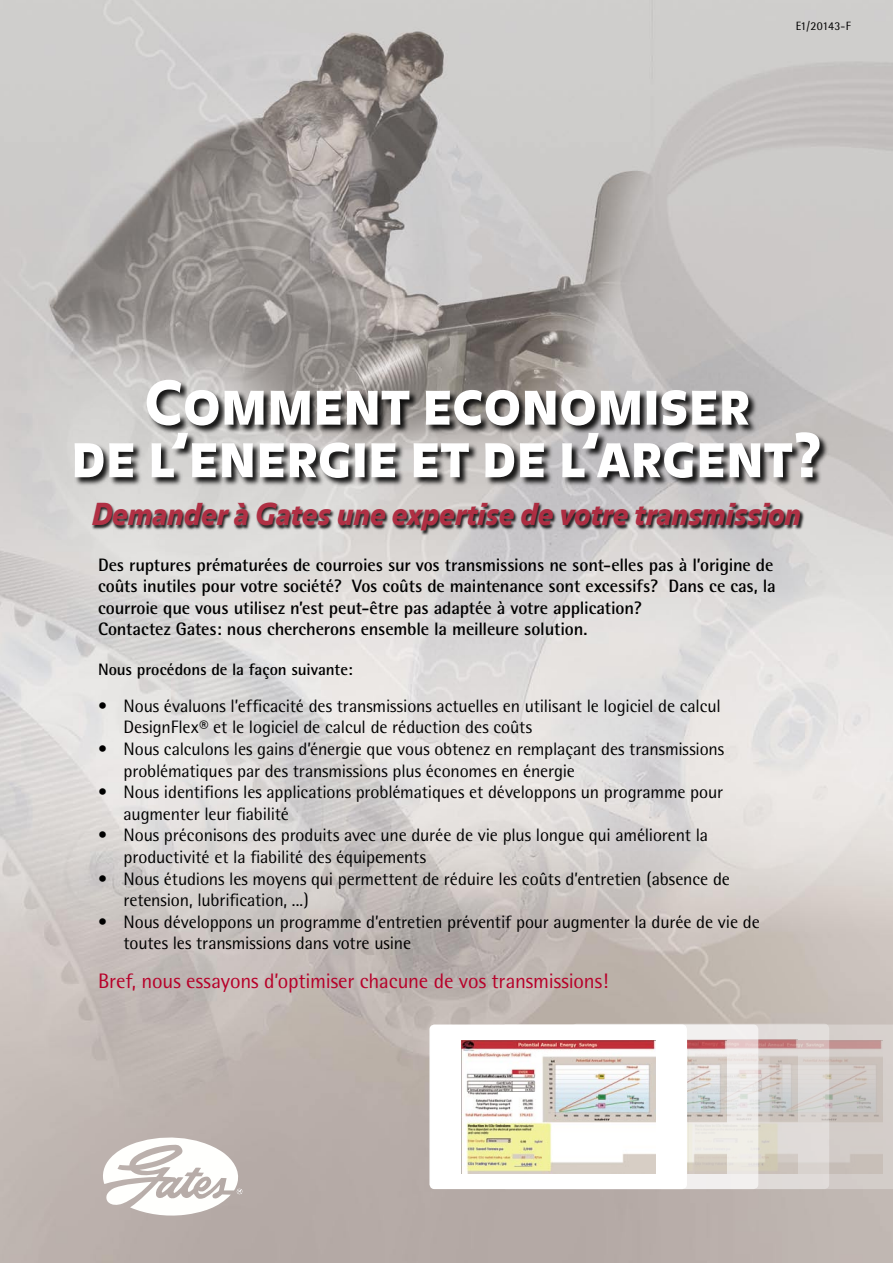
<style>
.page{position:relative;width:893px;height:1263px;background:#fff}
.page>*{position:absolute;margin:0;border:0;box-sizing:border-box;transform-origin:0 0}
.t1{font:60px/52.5px "Balance Black Caps";letter-spacing:.005em;color:#fff;text-align:center}
.t2{font:italic 900 30px "Balance";color:#a9122a}
.t3{font:21px "Rotis Semi Sans";letter-spacing:-.005em;color:#b70029}
.t4{font:18px/21.6px "Rotis Semi Sans";letter-spacing:-.01em;color:#000}
.t5{font:700 18px/21.6px "Rotis Semi Sans";letter-spacing:-.01em;color:#000}
.t6{font:700 16.5px "Rotis Semi Sans";letter-spacing:-.005em;color:#000}
.t7{font:12px "Rotis Semi Sans";letter-spacing:-.015em;color:#000}
</style>
<div class="page">
<img style="left:0;top:0;width:893px;height:1263px">
<svg style="left:827px;top:1024px;width:66px;height:165px"></svg>
<div style="left:73px;top:379px;width:756px;height:109px;background:#000;opacity:.9"></div>
<svg style="left:91px;top:502px;width:715px;height:34px"></svg>
<svg style="left:101px;top:1133px;width:142px;height:84px"></svg>
<svg style="left:572px;top:1024px;width:256px;height:164px;fill:#dfdbd9"></svg>
<img style="left:758px;top:1040px;width:40px;height:133px">
<div style="left:572px;top:1024px;width:257px;height:165px;border:2px solid #fff;border-radius:4px"></div>
<svg style="left:502px;top:1025px;width:256px;height:163px;fill:#f0eee9"></svg>
<img style="left:687px;top:1040px;width:40px;height:133px">
<div style="left:501px;top:1024px;width:257px;height:165px;border:2px solid #fff;border-radius:4px"></div>
<div style="left:430px;top:1025px;width:256px;height:163px;background:#fff;border-radius:4px"></div>
<img style="left:461px;top:1040px;width:194px;height:133px">
<div style="left:429px;top:1024px;width:258px;height:165px;border:2px solid #fff;border-radius:4px"></div>
<p class="t7" style="left:796px;top:19px;width:57px">E1/20143-F</p>
<h1 class="t1" style="left:71px;top:381px;width:752px">Comment economiser<br>de l’energie et de l’argent?</h1>
<h2 class="t2" style="left:92px;top:497px;width:711px">Demander à Gates une expertise de votre transmission</h2>
<p class="t5" style="left:98px;top:553px;width:679px">Des ruptures prématurées de courroies sur vos transmissions ne sont-elles pas à l’origine de coûts inutiles pour votre société? Vos coûts de maintenance sont excessifs? Dans ce cas, la courroie que vous utilisez n’est peut-être pas adaptée à votre application?<br>Contactez Gates: nous chercherons ensemble la meilleure solution.</p>
<p class="t6" style="left:98px;top:659px;width:256px">Nous procédons de la façon suivante:</p>
<p class="t4" style="left:124px;top:695px;width:599px;text-indent:-26px">• Nous évaluons l’efficacité des transmissions actuelles en utilisant le logiciel de calcul<br>DesignFlex® et le logiciel de calcul de réduction des coûts</p>
<p class="t4" style="left:124px;top:738px;width:602px;text-indent:-26px">• Nous calculons les gains d’énergie que vous obtenez en remplaçant des transmissions problématiques par des transmissions plus économes en énergie</p>
<p class="t4" style="left:124px;top:781px;width:601px;text-indent:-26px">• Nous identifions les applications problématiques et développons un programme pour augmenter leur fiabilité</p>
<p class="t4" style="left:124px;top:824px;width:586px;text-indent:-26px">• Nous préconisons des produits avec une durée de vie plus longue qui améliorent la productivité et la fiabilité des équipements</p>
<p class="t4" style="left:124px;top:867px;width:608px;text-indent:-26px">• Nous étudions les moyens qui permettent de réduire les coûts d’entretien (absence de retension, lubrification, ...)</p>
<p class="t4" style="left:124px;top:911px;width:638px;text-indent:-26px">• Nous développons un programme d’entretien préventif pour augmenter la durée de vie de toutes les transmissions dans votre usine</p>
<p class="t3" style="left:98px;top:969px;width:512px">Bref, nous essayons d’optimiser chacune de vos transmissions!</p>
</div>
